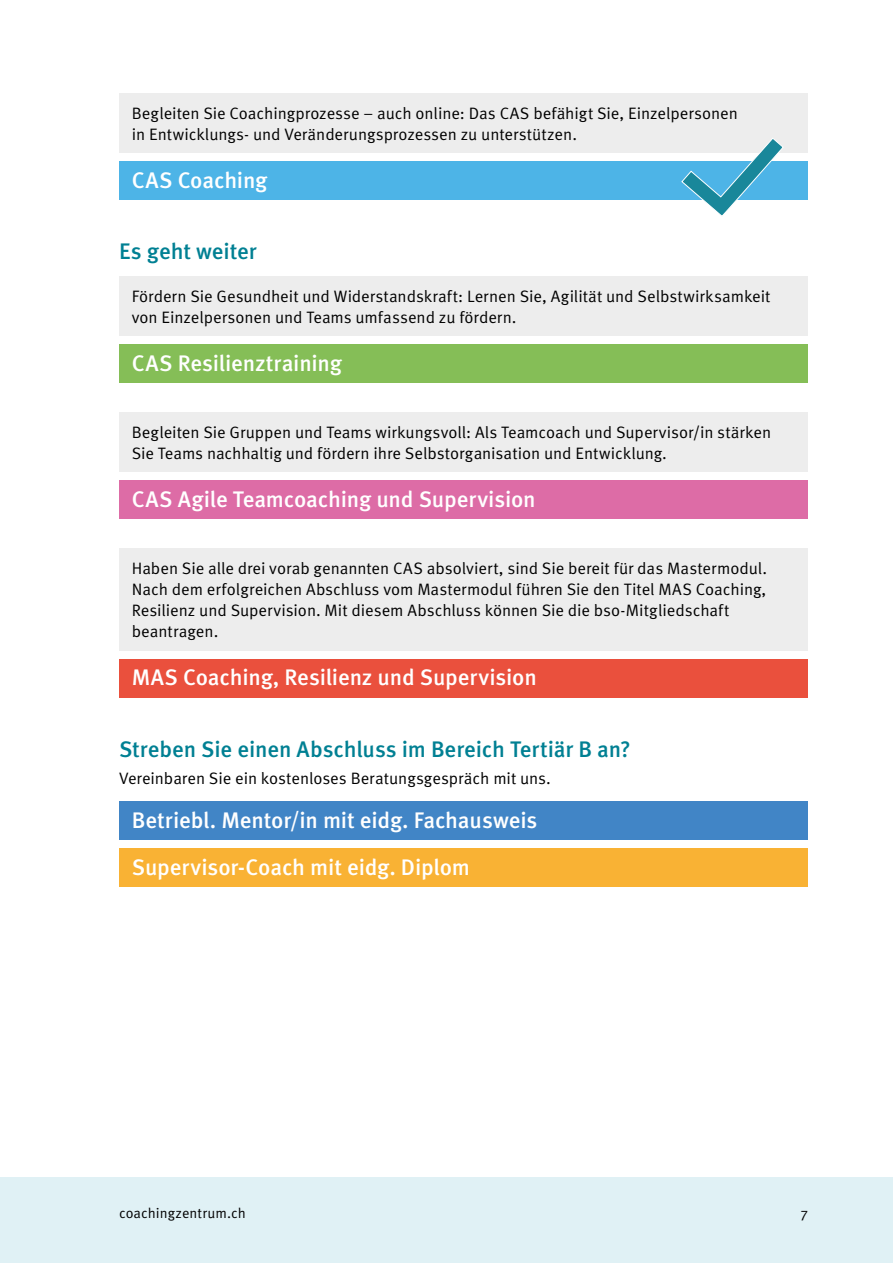
<style>
.page{position:relative;width:893px;height:1263px;background:#fff}
.page>*{position:absolute;margin:0;border:0;box-sizing:border-box;transform-origin:0 0}
.t1{font:500 22.5px "Meta Pro";letter-spacing:-.01em;color:#fff}
.Titel_2{font:500 22.5px "Meta Pro";letter-spacing:-.005em;color:#008093}
.Text_ohne_Abstand{font:16.5px/21px "Meta Pro Norm";letter-spacing:-.005em;color:#000}
.t2{font:14.25px "Meta Pro Norm";color:#000}
</style>
<div class="page">
<div style="left:0;top:1178px;width:893px;height:85px;background:#e0f1f5"></div>
<div style="left:119px;top:801px;width:689px;height:39px;background:#4185c6"></div>
<div style="left:119px;top:162px;width:689px;height:38px;background:#4db4e7"></div>
<div style="left:119px;top:94px;width:689px;height:59px;background:#ededed"></div>
<div style="left:119px;top:276px;width:689px;height:60px;background:#ededed"></div>
<div style="left:119px;top:344px;width:689px;height:39px;background:#85be57"></div>
<div style="left:119px;top:412px;width:689px;height:60px;background:#ededed"></div>
<div style="left:119px;top:480px;width:689px;height:39px;background:#dd6ca6"></div>
<div style="left:119px;top:549px;width:689px;height:102px;background:#ededed"></div>
<div style="left:119px;top:659px;width:689px;height:38px;background:#ea503d"></div>
<div style="left:119px;top:848px;width:689px;height:39px;background:#f9b234"></div>
<svg style="left:681px;top:138px;width:103px;height:78px"></svg>
<p class="Text_ohne_Abstand" style="left:132px;top:101px;width:608px">Begleiten Sie Coachingprozesse – auch online: Das CAS befähigt Sie, Einzelpersonen in Entwicklungs- und Veränderungsprozessen zu unterstützen.</p>
<p class="t1" style="left:132px;top:163px;width:137px">CAS Coaching</p>
<p class="Titel_2" style="left:119px;top:234px;width:139px">Es geht weiter</p>
<p class="Text_ohne_Abstand" style="left:132px;top:284px;width:640px">Fördern Sie Gesundheit und Widerstandskraft: Lernen Sie, Agilität und Selbstwirksamkeit von Einzelpersonen und Teams umfassend zu fördern.</p>
<p class="t1" style="left:132px;top:346px;width:212px">CAS Resilienztraining</p>
<p class="Text_ohne_Abstand" style="left:132px;top:420px;width:641px">Begleiten Sie Gruppen und Teams wirkungsvoll: Als Teamcoach und Supervisor/in stärken<br>Sie Teams nachhaltig und fördern ihre Selbstorganisation und Entwicklung.</p>
<p class="t1" style="left:132px;top:482px;width:405px">CAS Agile Teamcoaching und Supervision</p>
<p class="Text_ohne_Abstand" style="left:132px;top:556px;width:637px">Haben Sie alle drei vorab genannten CAS absolviert, sind Sie bereit für das Mastermodul.<br>Nach dem erfolgreichen Abschluss vom Mastermodul führen Sie den Titel MAS Coaching, Resilienz und Supervision. Mit diesem Abschluss können Sie die bso-Mitgliedschaft beantragen.</p>
<p class="t1" style="left:132px;top:660px;width:407px">MAS Coaching, Resilienz und Supervision</p>
<p class="Titel_2" style="left:119px;top:732px;width:513px">Streben Sie einen Abschluss im Bereich Tertiär B an?</p>
<p class="Text_ohne_Abstand" style="left:119px;top:767px;width:433px">Vereinbaren Sie ein kostenloses Beratungsgespräch mit uns.</p>
<p class="t1" style="left:132px;top:803px;width:407px">Betriebl. Mentor/in mit eidg. Fachausweis</p>
<p class="t1" style="left:132px;top:849px;width:340px">Supervisor-Coach mit eidg. Diplom</p>
<p class="t2" style="left:119px;top:1203px;width:128px">coachingzentrum.ch</p>
<p class="t2" style="left:801px;top:1203px;width:9px">7</p>
</div>
